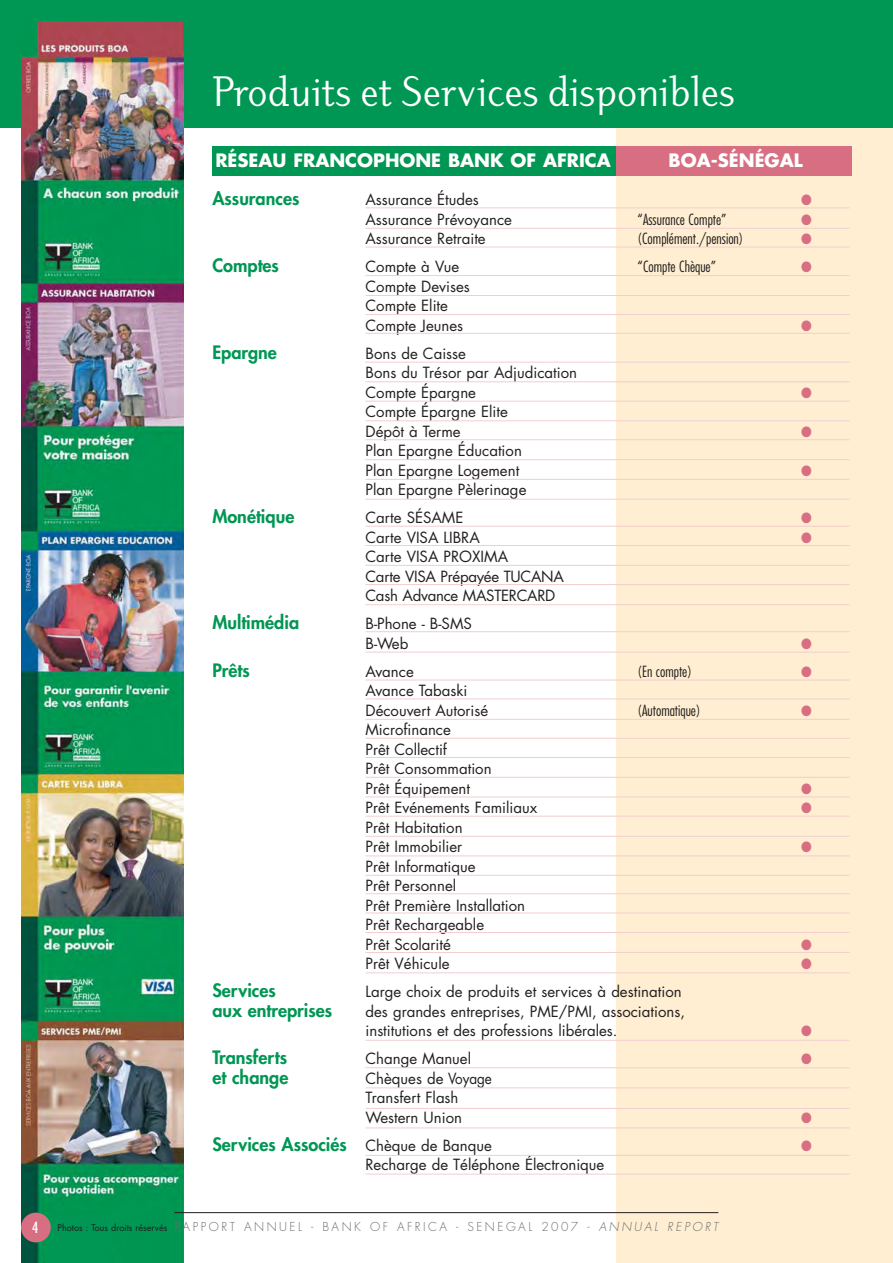
<style>
.page{position:relative;width:893px;height:1263px;background:#fff}
.page>*{position:absolute;margin:0;border:0;box-sizing:border-box;transform-origin:0 0}
.t1{font:45px "Dyadis ITC";color:#fff}
.t2{font:800 18px "Futura";color:#009653}
.t3{font:700 18px "Futura";color:#fff}
.t4{font:15px/19.5px "Futura";color:#231f20}
.t5{font:300 condensed 15px "Futura";color:#231f20}
.t6{font:15px/19.5px "Futura";letter-spacing:-.02em;color:#231f20}
.t7{font:15px "Zapf Dingbats";color:#d86e81;scale:.9 1}
.t8{font:condensed 15px "Futura";color:#fff}
.t9{font:300 12px "Futura";letter-spacing:.21em;color:#6d6e70}
.s1{font-weight:400;font-size:15px;color:#231f20}
.s2{font-weight:400;font-size:9px;color:#231f20}
.s3{font-style:italic}
</style>
<div class="page">
<div style="left:616px;top:1px;width:277px;height:1262px;background:#ffeed1"></div>
<div style="left:0;top:1px;width:893px;height:127px;background:#009653"></div>
<div style="left:616px;top:146px;width:236px;height:29px;background:#d86e81"></div>
<div style="left:212px;top:146px;width:404px;height:29px;background:#009653"></div>
<hr style="left:365px;top:207px;width:485px;height:1px;background:#f2ced0">
<hr style="left:365px;top:228px;width:485px;height:1px;background:#f2ced0">
<hr style="left:365px;top:247px;width:485px;height:1px;background:#f2ced0">
<hr style="left:365px;top:275px;width:485px;height:1px;background:#f2ced0">
<hr style="left:365px;top:295px;width:485px;height:1px;background:#f2ced0">
<hr style="left:365px;top:314px;width:485px;height:1px;background:#f2ced0">
<hr style="left:365px;top:333px;width:485px;height:1px;background:#f2ced0">
<hr style="left:365px;top:362px;width:485px;height:1px;background:#f2ced0">
<hr style="left:365px;top:381px;width:485px;height:1px;background:#f2ced0">
<hr style="left:365px;top:401px;width:485px;height:1px;background:#f2ced0">
<hr style="left:365px;top:420px;width:485px;height:1px;background:#f2ced0">
<hr style="left:365px;top:439px;width:485px;height:1px;background:#f2ced0">
<hr style="left:365px;top:459px;width:485px;height:1px;background:#f2ced0">
<hr style="left:365px;top:479px;width:485px;height:1px;background:#f2ced0">
<hr style="left:365px;top:499px;width:485px;height:1px;background:#f2ced0">
<hr style="left:365px;top:526px;width:485px;height:1px;background:#f2ced0">
<hr style="left:365px;top:545px;width:485px;height:1px;background:#f2ced0">
<hr style="left:365px;top:565px;width:485px;height:1px;background:#f2ced0">
<hr style="left:365px;top:584px;width:485px;height:1px;background:#f2ced0">
<hr style="left:365px;top:604px;width:485px;height:1px;background:#f2ced0">
<hr style="left:365px;top:631px;width:485px;height:1px;background:#f2ced0">
<hr style="left:365px;top:652px;width:485px;height:1px;background:#f2ced0">
<hr style="left:365px;top:680px;width:485px;height:1px;background:#f2ced0">
<hr style="left:365px;top:698px;width:485px;height:1px;background:#f2ced0">
<hr style="left:365px;top:719px;width:485px;height:1px;background:#f2ced0">
<hr style="left:365px;top:738px;width:485px;height:1px;background:#f2ced0">
<hr style="left:365px;top:757px;width:485px;height:1px;background:#f2ced0">
<hr style="left:365px;top:777px;width:485px;height:1px;background:#f2ced0">
<hr style="left:365px;top:796px;width:485px;height:1px;background:#f2ced0">
<hr style="left:365px;top:816px;width:485px;height:1px;background:#f2ced0">
<hr style="left:365px;top:836px;width:485px;height:1px;background:#f2ced0">
<hr style="left:365px;top:855px;width:485px;height:1px;background:#f2ced0">
<hr style="left:365px;top:875px;width:485px;height:1px;background:#f2ced0">
<hr style="left:365px;top:893px;width:485px;height:1px;background:#f2ced0">
<hr style="left:365px;top:912px;width:485px;height:1px;background:#f2ced0">
<hr style="left:365px;top:932px;width:485px;height:1px;background:#f2ced0">
<hr style="left:365px;top:952px;width:485px;height:1px;background:#f2ced0">
<hr style="left:365px;top:972px;width:485px;height:1px;background:#f2ced0">
<hr style="left:365px;top:1040px;width:485px;height:1px;background:#f2ced0">
<hr style="left:365px;top:1067px;width:485px;height:1px;background:#f2ced0">
<hr style="left:365px;top:1087px;width:485px;height:1px;background:#f2ced0">
<hr style="left:365px;top:1108px;width:485px;height:1px;background:#f2ced0">
<hr style="left:365px;top:1127px;width:485px;height:1px;background:#f2ced0">
<hr style="left:365px;top:1155px;width:485px;height:1px;background:#f2ced0">
<hr style="left:365px;top:1174px;width:485px;height:1px;background:#f2ced0">
<img style="left:21px;top:22px;width:162px;height:1241px">
<div style="left:46px;top:1214px;width:61px;height:49px;background:#009654"></div>
<hr style="left:174px;top:1212px;width:544px;height:1px;background:#231f20">
<div style="left:21px;top:1212px;width:30px;height:30px;background:#d86e81;border-radius:50%"></div>
<h1 class="t1" style="left:212px;top:74px;width:524px">Produits et Services disponibles</h1>
<p class="t3" style="left:215px;top:152px;width:397px">RÉSEAU FRANCOPHONE BANK OF AFRICA</p>
<p class="t3" style="left:669px;top:152px;width:136px">BOA-SÉNÉGAL</p>
<p class="t2" style="left:212px;top:190px;width:89px">Assurances</p>
<p class="t4" style="left:365px;top:191px;width:115px">Assurance Études</p>
<p class="t7" style="left:801px;top:193px;width:13px">●</p>
<p class="t4" style="left:365px;top:211px;width:148px">Assurance Prévoyance</p>
<p class="t5" style="left:638px;top:213px;width:90px">“Assurance Compte”</p>
<p class="t7" style="left:801px;top:212px;width:13px">●</p>
<p class="t4" style="left:365px;top:230px;width:122px">Assurance Retraite</p>
<p class="t5" style="left:638px;top:232px;width:107px">(Complément./pension)</p>
<p class="t7" style="left:801px;top:232px;width:13px">●</p>
<p class="t2" style="left:212px;top:257px;width:68px">Comptes</p>
<p class="t4" style="left:365px;top:258px;width:95px">Compte à Vue</p>
<p class="t5" style="left:638px;top:260px;width:80px">“Compte Chèque”</p>
<p class="t7" style="left:801px;top:260px;width:13px">●</p>
<p class="t4" style="left:365px;top:278px;width:106px">Compte Devises<br>Compte Elite<br>Compte Jeunes</p>
<p class="t7" style="left:801px;top:318px;width:13px">●</p>
<p class="t2" style="left:212px;top:343px;width:66px">Epargne</p>
<p class="t4" style="left:365px;top:345px;width:213px">Bons de Caisse<br>Bons du Trésor par Adjudication<br>Compte Épargne</p>
<p class="t4" style="left:365px;top:403px;width:144px">Compte Épargne Elite<br>Dépôt à Terme</p>
<p class="t4" style="left:365px;top:442px;width:158px">Plan Epargne Éducation<br>Plan Epargne Logement</p>
<p class="t4" style="left:365px;top:481px;width:162px">Plan Epargne Pèlerinage</p>
<p class="t7" style="left:801px;top:385px;width:13px">●</p>
<p class="t7" style="left:801px;top:424px;width:13px">●</p>
<p class="t7" style="left:801px;top:463px;width:13px">●</p>
<p class="t2" style="left:212px;top:508px;width:83px">Monétique</p>
<p class="t4" style="left:365px;top:509px;width:99px">Carte SÉSAME</p>
<p class="t7" style="left:801px;top:511px;width:13px">●</p>
<p class="t4" style="left:365px;top:529px;width:116px">Carte VISA LIBRA</p>
<p class="t7" style="left:801px;top:530px;width:13px">●</p>
<p class="t6" style="left:365px;top:548px;width:200px">Carte VISA PROXIMA<br>Carte VISA Prépayée TUCANA<br>Cash Advance MASTERCARD</p>
<p class="t2" style="left:212px;top:614px;width:88px">Multimédia</p>
<p class="t4" style="left:365px;top:615px;width:108px">B-Phone - B-SMS<br>B-Web</p>
<p class="t7" style="left:801px;top:636px;width:13px">●</p>
<p class="t2" style="left:212px;top:661px;width:39px">Prêts</p>
<p class="t4" style="left:365px;top:663px;width:50px">Avance</p>
<p class="t5" style="left:638px;top:665px;width:56px">(En compte)</p>
<p class="t7" style="left:801px;top:664px;width:13px">●</p>
<p class="t4" style="left:365px;top:682px;width:124px">Avance Tabaski<br>Découvert Autorisé</p>
<p class="t5" style="left:638px;top:704px;width:64px">(Automatique)</p>
<p class="t7" style="left:801px;top:703px;width:13px">●</p>
<p class="t4" style="left:365px;top:721px;width:128px">Microfinance<br>Prêt Collectif<br>Prêt Consommation<br>Prêt Équipement</p>
<p class="t7" style="left:801px;top:781px;width:13px">●</p>
<p class="t4" style="left:365px;top:799px;width:173px">Prêt Evénements Familiaux</p>
<p class="t7" style="left:801px;top:801px;width:13px">●</p>
<p class="t4" style="left:365px;top:819px;width:99px">Prêt Habitation<br>Prêt Immobilier</p>
<p class="t7" style="left:801px;top:840px;width:13px">●</p>
<p class="t4" style="left:365px;top:858px;width:161px">Prêt Informatique<br>Prêt Personnel<br>Prêt Première Installation<br>Prêt Rechargeable<br>Prêt Scolarité</p>
<p class="t7" style="left:801px;top:937px;width:13px">●</p>
<p class="t4" style="left:365px;top:955px;width:86px">Prêt Véhicule</p>
<p class="t7" style="left:801px;top:957px;width:13px">●</p>
<p class="t2" style="left:212px;top:982px;width:65px">Services</p>
<p class="t4" style="left:365px;top:983px;width:318px">Large choix de produits et services à destination</p>
<p class="t2" style="left:212px;top:1001px;width:121px">aux entreprises</p>
<p class="t4" style="left:365px;top:1003px;width:321px">des grandes entreprises, PME/PMI, associations, institutions et des professions libérales.</p>
<p class="t7" style="left:801px;top:1024px;width:13px">●</p>
<p class="t2" style="left:212px;top:1049px;width:76px">Transferts</p>
<p class="t4" style="left:365px;top:1050px;width:107px">Change Manuel</p>
<p class="t7" style="left:801px;top:1052px;width:13px">●</p>
<p class="t2" style="left:212px;top:1068px;width:77px">et change</p>
<p class="t4" style="left:365px;top:1070px;width:128px">Chèques de Voyage<br>Transfert Flash<br>Western Union</p>
<p class="t7" style="left:801px;top:1110px;width:13px">●</p>
<p class="t2" style="left:212px;top:1135px;width:281px">Services Associés <span class="s1">Chèque de Banque</span></p>
<p class="t7" style="left:801px;top:1138px;width:13px">●</p>
<p class="t4" style="left:365px;top:1156px;width:240px">Recharge de Téléphone Électronique</p>
<p class="t8" style="left:32px;top:1220px;width:8px">4</p>
<p class="t9" style="left:58px;top:1221px;width:664px"><span class="s2">Photos : Tous droits réservés</span> RAPPORT ANNUEL - BANK OF AFRICA - SENEGAL 2007 - <span class="s3">ANNUAL REPORT</span></p>
</div>
